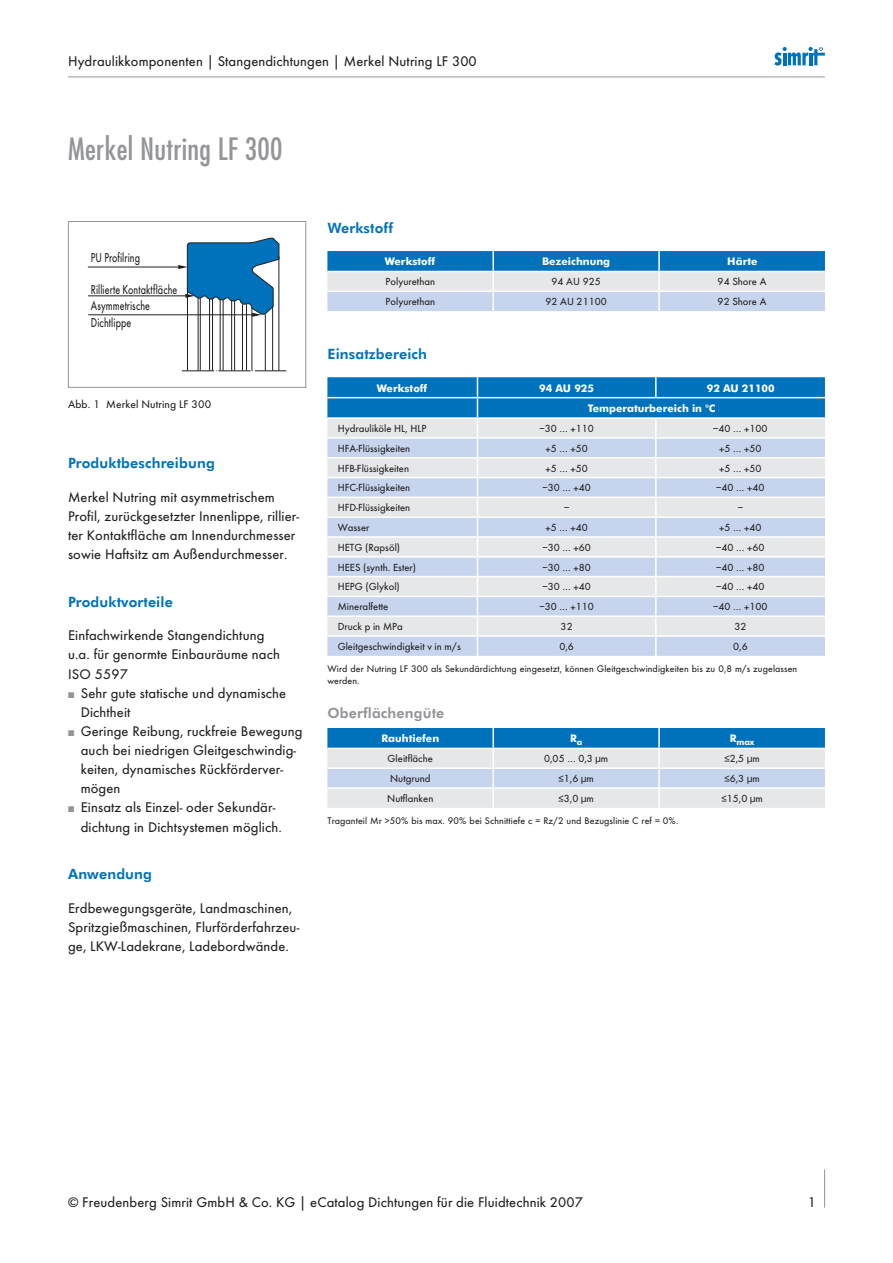
<style>
.page{position:relative;width:893px;height:1263px;background:#fff}
.page>*{position:absolute;margin:0;border:0;box-sizing:border-box;transform-origin:0 0}
.t1{font:condensed 30px "Futura";letter-spacing:.01em;color:#939598}
.t2{font:14.25px/19.2px "Futura Index EFOP Book";letter-spacing:.01em;color:#231f20}
.t3{font:800 14.25px "Futura BT";letter-spacing:.01em;color:#0072bc}
.t4{font:800 14.25px "Futura BT";letter-spacing:.01em;color:#939598}
.t5{font:13.2px/16.5px "Futura Index EFOP Book";letter-spacing:.01em;color:#231f20;scale:.75 1}
.t6{font:11.25px "Futura Index EFOP Book";letter-spacing:.01em;color:#231f20}
.t7{font:10.5px "Futura Index EFOP Book";color:#231f20}
.t8{font:700 10.5px/20.4px "Futura BT";color:#fff}
.t9{font:9.75px/12px "Futura Index EFOP Book";letter-spacing:.01em;color:#231f20}
.t10{font:700 8.4px "Futura BT";color:#fff}
.t11{font:8.25px "Zapf Dingbats";color:#939598}
</style>
<div class="page">
<svg style="left:774px;top:47px;width:51px;height:19px"></svg>
<hr style="left:68px;top:77px;width:757px;height:1px;background:#939598">
<hr style="left:824px;top:1169px;width:1px;height:39px;background:#939598">
<hr style="left:278px;top:256px;width:1px;height:115px;background:#231f20">
<hr style="left:272px;top:307px;width:1px;height:64px;background:#231f20">
<hr style="left:251px;top:308px;width:1px;height:63px;background:#231f20">
<hr style="left:265px;top:314px;width:1px;height:57px;background:#231f20">
<hr style="left:187px;top:287px;width:1px;height:84px;background:#231f20">
<svg style="left:182px;top:370px;width:104px;height:1px"></svg>
<hr style="left:88px;top:267px;width:95px;height:1px;background:#231f20">
<hr style="left:88px;top:296px;width:102px;height:1px;background:#231f20">
<hr style="left:88px;top:314px;width:169px;height:1px;background:#231f20">
<svg style="left:178px;top:238px;width:102px;height:79px"></svg>
<hr style="left:246px;top:304px;width:1px;height:67px;background:#231f20">
<hr style="left:242px;top:304px;width:1px;height:67px;background:#231f20">
<hr style="left:234px;top:301px;width:1px;height:70px;background:#231f20">
<hr style="left:231px;top:301px;width:1px;height:70px;background:#231f20">
<hr style="left:223px;top:300px;width:1px;height:71px;background:#231f20">
<hr style="left:220px;top:300px;width:1px;height:71px;background:#231f20">
<hr style="left:198px;top:298px;width:1px;height:73px;background:#231f20">
<hr style="left:212px;top:299px;width:1px;height:72px;background:#231f20">
<hr style="left:209px;top:299px;width:1px;height:72px;background:#231f20">
<hr style="left:200px;top:298px;width:1px;height:73px;background:#231f20">
<div style="left:68px;top:221px;width:238px;height:167px;border:1px solid #939598"></div>
<svg style="left:327px;top:251px;width:498px;height:60px;background:#90bbdc"></svg>
<hr style="left:492px;top:251px;width:2px;height:20px;background:#fff">
<hr style="left:658px;top:251px;width:2px;height:20px;background:#fff">
<hr style="left:327px;top:271px;width:166px;height:1px;background:#fff">
<hr style="left:493px;top:271px;width:166px;height:1px;background:#fff">
<hr style="left:659px;top:271px;width:166px;height:1px;background:#fff">
<svg style="left:327px;top:377px;width:498px;height:279px;background:#bbd1e6"></svg>
<svg style="left:327px;top:728px;width:498px;height:80px;background:#a7c7e0"></svg>
<p class="t2" style="left:68px;top:51px;width:410px">Hydraulikkomponenten | Stangendichtungen | Merkel Nutring LF 300</p>
<h1 class="t1" style="left:68px;top:131px;width:216px">Merkel Nutring LF 300</h1>
<p class="t5" style="left:91px;top:250px;width:67px">PU Profilring</p>
<p class="t5" style="left:91px;top:298px;width:80px">Asymmetrische<br>Dichtlippe</p>
<p class="t5" style="left:91px;top:281px;width:117px">Rillierte Kontaktfläche</p>
<p class="t6" style="left:68px;top:398px;width:145px">Abb. 1 Merkel Nutring LF 300</p>
<p class="t3" style="left:68px;top:455px;width:148px">Produktbeschreibung</p>
<p class="t2" style="left:68px;top:487px;width:233px">Merkel Nutring mit asymmetrischem Profil, zurückgesetzter Innen- lippe, rillier&shy;ter Kontaktfläche am Innendurchmesser sowie Haftsitz am Außendurchmesser.</p>
<p class="t3" style="left:68px;top:593px;width:106px">Produktvorteile</p>
<p class="t2" style="left:68px;top:626px;width:213px">Einfachwirkende Stangendichtung u.a. für genormte Einbauräume nach<br>ISO 5597</p>
<p class="t2" style="left:81px;top:683px;width:223px">Sehr gute statische und dynamische<br>Dichtheit<br>Geringe Reibung, ruckfreie Bewegung auch bei niedrigen Gleitgeschwindig&shy;keiten, dynamisches Rückförderver&shy;mögen<br>Einsatz als Einzel- oder Sekundär&shy;dichtung in Dichtsystemen möglich.</p>
<p class="t3" style="left:68px;top:865px;width:85px">Anwendung</p>
<p class="t2" style="left:68px;top:898px;width:233px">Erdbewegungsgeräte, Landmaschinen-,<br>Spritzgießmaschinen, Flurförderfahrzeu&shy;ge, LKW-Ladekrane, Lade-bordwände.</p>
<p class="t11" style="left:68px;top:691px;width:8px">■</p>
<p class="t11" style="left:68px;top:729px;width:8px">■</p>
<p class="t11" style="left:68px;top:806px;width:8px">■</p>
<p class="t3" style="left:327px;top:219px;width:67px">Werkstoff</p>
<p class="t8" style="left:385px;top:251px;width:52px">Werkstoff</p>
<p class="t8" style="left:542px;top:251px;width:70px">Bezeichnung</p>
<p class="t8" style="left:727px;top:251px;width:32px">Härte</p>
<p class="t7" style="left:385px;top:276px;width:51px">Polyurethan</p>
<p class="t7" style="left:552px;top:276px;width:51px">94 AU 925</p>
<p class="t7" style="left:718px;top:276px;width:50px">94 Shore A</p>
<p class="t7" style="left:385px;top:295px;width:51px">Polyurethan</p>
<p class="t7" style="left:545px;top:295px;width:63px">92 AU 211 00</p>
<p class="t7" style="left:718px;top:295px;width:50px">92 Shore A</p>
<p class="t3" style="left:327px;top:345px;width:101px">Einsatzbereich</p>
<p class="t8" style="left:377px;top:378px;width:52px">Werkstoff</p>
<p class="t8" style="left:539px;top:378px;width:56px">94 AU 925</p>
<p class="t8" style="left:588px;top:378px;width:188px;text-indent:119px">92 AU 21100<br>Temperaturbereich in °C</p>
<p class="t7" style="left:338px;top:422px;width:90px">Hydrauliköle HL, HLP</p>
<p class="t7" style="left:539px;top:422px;width:56px">–30 … +11 0</p>
<p class="t7" style="left:713px;top:422px;width:56px">–40 … +1 00</p>
<p class="t7" style="left:338px;top:442px;width:74px">HFA-Flüssigkeiten</p>
<p class="t7" style="left:545px;top:442px;width:44px">+5 … +50</p>
<p class="t7" style="left:719px;top:442px;width:44px">+5 … +50</p>
<p class="t7" style="left:338px;top:462px;width:73px">HFB-Flüssigkeiten</p>
<p class="t7" style="left:545px;top:462px;width:44px">+5 … +50</p>
<p class="t7" style="left:719px;top:462px;width:44px">+5 … +50</p>
<p class="t7" style="left:338px;top:482px;width:74px">HFC-Flüssigkeiten</p>
<p class="t7" style="left:542px;top:482px;width:50px">–30 … +40</p>
<p class="t7" style="left:716px;top:482px;width:50px">–40 … +40</p>
<p class="t7" style="left:338px;top:501px;width:74px">HFD-Flüssigkeiten</p>
<p class="t7" style="left:564px;top:501px;width:7px">–</p>
<p class="t7" style="left:738px;top:501px;width:7px">–</p>
<p class="t7" style="left:338px;top:521px;width:33px">Wasser</p>
<p class="t7" style="left:545px;top:521px;width:44px">+5 … +40</p>
<p class="t7" style="left:719px;top:521px;width:44px">+5 … +40</p>
<p class="t7" style="left:338px;top:541px;width:64px">HETG (Rapsöl)</p>
<p class="t7" style="left:542px;top:541px;width:50px">–30 … +60</p>
<p class="t7" style="left:716px;top:541px;width:50px">–40 … +60</p>
<p class="t7" style="left:338px;top:561px;width:80px">HEES (synth. Ester)</p>
<p class="t7" style="left:542px;top:561px;width:50px">–30 … +80</p>
<p class="t7" style="left:716px;top:561px;width:50px">–40 … +80</p>
<p class="t7" style="left:338px;top:581px;width:64px">HEPG (Glykol)</p>
<p class="t7" style="left:542px;top:581px;width:50px">–30 … +40</p>
<p class="t7" style="left:716px;top:581px;width:50px">–40 … +40</p>
<p class="t7" style="left:338px;top:600px;width:52px">Mineralfette</p>
<p class="t7" style="left:539px;top:600px;width:56px">–30 … +11 0</p>
<p class="t7" style="left:713px;top:600px;width:56px">–40 … +1 00</p>
<p class="t7" style="left:338px;top:620px;width:67px">Druck p in MPa</p>
<p class="t7" style="left:561px;top:620px;width:14px">32</p>
<p class="t7" style="left:734px;top:620px;width:14px">32</p>
<p class="t7" style="left:338px;top:640px;width:125px">Gleitgeschwindigkeit v in m/s</p>
<p class="t7" style="left:559px;top:640px;width:16px">0,6</p>
<p class="t7" style="left:733px;top:640px;width:16px">0,6</p>
<p class="t9" style="left:327px;top:663px;width:471px">Wird der Nutring LF 300 als Sekundärdichtung eingesetzt, können Gleitgeschwindigkeiten bis zu 0,8 m/s zugelassen werden.</p>
<p class="t4" style="left:327px;top:704px;width:118px">Oberflächengüte</p>
<p class="t8" style="left:381px;top:728px;width:59px">Rauh-tiefen</p>
<p class="t8" style="left:570px;top:728px;width:14px">R<sub>a</sub></p>
<p class="t10" style="left:730px;top:737px;width:26px"><sup>R</sup>max</p>
<p class="t7" style="left:388px;top:752px;width:47px">Gleitfläche</p>
<p class="t7" style="left:544px;top:752px;width:66px">0,05 … 0,3 µm</p>
<p class="t7" style="left:724px;top:752px;width:37px">≤2,5 µm</p>
<p class="t7" style="left:390px;top:772px;width:42px">Nutgrund</p>
<p class="t7" style="left:559px;top:772px;width:37px">≤1 ,6 µm</p>
<p class="t7" style="left:724px;top:772px;width:37px">≤6,3 µm</p>
<p class="t7" style="left:387px;top:792px;width:48px">Nutflanken</p>
<p class="t7" style="left:559px;top:792px;width:37px">≤3,0 µm</p>
<p class="t7" style="left:721px;top:792px;width:43px">≤1 5,0 µm</p>
<p class="t9" style="left:327px;top:815px;width:352px">Traganteil Mr &gt;50% bis max. 90% bei Schnittiefe c = Rz/2 und Bezugslinie C ref = 0%.</p>
<p class="t2" style="left:68px;top:1192px;width:516px">© Freudenberg Simrit GmbH &amp; Co. KG | eCatalog Dichtungen für die Fluidtechnik 2007</p>
</div>
